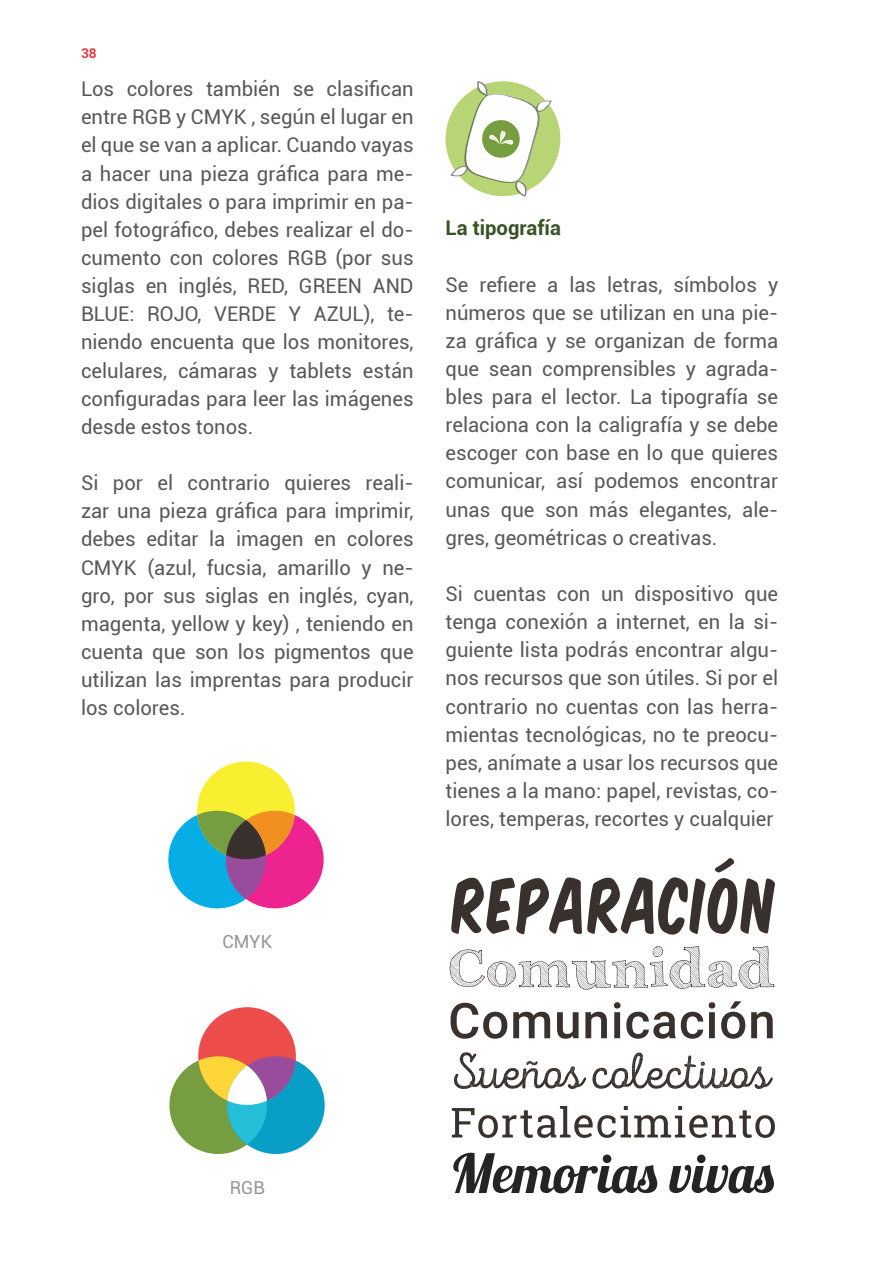
<style>
.page{position:relative;width:893px;height:1276px;background:#fff}
.page>*{position:absolute;margin:0;border:0;box-sizing:border-box;transform-origin:0 0}
.t1{font:20.25px/28.1px "Roboto";color:#57585a;text-align:justify}
.t2{font:700 20.25px "Roboto";color:#385326}
.t3{font:18px "Roboto";color:#939598}
.t4{font:700 13.5px "Roboto";color:#e43e44}
</style>
<div class="page">
<div style="left:168px;top:810px;width:98px;height:98px;background:#07ade5;border-radius:50%"></div>
<div style="left:226px;top:810px;width:98px;height:98px;background:#ed248f;border-radius:50%"></div>
<div style="left:197px;top:761px;width:98px;height:98px;background:#f8ef30;border-radius:50%"></div>
<div style="left:226px;top:820px;width:40px;height:79px;background:#994b9c;border-radius:50%"></div>
<svg style="left:197px;top:810px;width:98px;height:49px"></svg>
<div style="left:169px;top:1056px;width:98px;height:98px;background:#769d40;border-radius:50%"></div>
<div style="left:227px;top:1056px;width:98px;height:98px;background:#099ec6;border-radius:50%"></div>
<div style="left:198px;top:1007px;width:98px;height:98px;background:#ec4d4a;border-radius:50%"></div>
<div style="left:227px;top:1065px;width:40px;height:79px;background:#25bfda;border-radius:50%"></div>
<svg style="left:198px;top:1056px;width:98px;height:49px"></svg>
<svg style="left:451px;top:1002px;width:56px;height:36px"></svg>
<svg style="left:513px;top:1011px;width:37px;height:27px"></svg>
<svg style="left:557px;top:1012px;width:22px;height:26px"></svg>
<svg style="left:585px;top:1011px;width:22px;height:27px"></svg>
<svg style="left:614px;top:1002px;width:6px;height:36px"></svg>
<svg style="left:626px;top:1011px;width:77px;height:27px"></svg>
<svg style="left:709px;top:1002px;width:6px;height:36px"></svg>
<svg style="left:721px;top:1001px;width:24px;height:37px"></svg>
<svg style="left:751px;top:1011px;width:22px;height:27px"></svg>
<svg style="left:452px;top:1106px;width:323px;height:32px"></svg>
<svg style="left:450px;top:946px;width:325px;height:43px"></svg>
<svg style="left:451px;top:858px;width:324px;height:76px"></svg>
<svg style="left:454px;top:1052px;width:132px;height:37px"></svg>
<svg style="left:592px;top:1052px;width:181px;height:37px"></svg>
<svg style="left:453px;top:1152px;width:204px;height:41px"></svg>
<svg style="left:669px;top:1154px;width:105px;height:39px"></svg>
<div style="left:446px;top:81px;width:114px;height:115px;background:#b8d576;border-radius:50%"></div>
<svg style="left:451px;top:81px;width:101px;height:116px"></svg>
<svg style="left:491px;top:137px;width:8px;height:5px"></svg>
<p class="t4" style="left:81px;top:44px;width:17px">38</p>
<p class="t1" style="left:81px;top:74px;width:334px">Los colores también se clasifican entre RGB y CMYK , según el lugar en el que se van a aplicar. Cuando vayas a hacer una pieza gráfica para me&shy;dios digitales o para imprimir en pa&shy;pel fotográfico, debes realizar el do&shy;cumento con colores RGB (por sus siglas en inglés, RED, GREEN AND BLUE: ROJO, VERDE Y AZUL), te&shy;niendo encuenta que los monitores, celulares, cámaras y tablets están configuradas para leer las imágenes desde estos tonos.</p>
<p class="t1" style="left:81px;top:468px;width:334px">Si por el contrario quieres reali&shy;zar una pieza gráfica para imprimir, debes editar la imagen en colores CMYK (azul, fucsia, amarillo y ne&shy;gro, por sus siglas en inglés, cyan, magenta, yellow y key) , teniendo en cuenta que son los pigmentos que utilizan las imprentas para producir los colores.</p>
<p class="t2" style="left:446px;top:214px;width:117px">La tipografía</p>
<p class="t1" style="left:446px;top:269px;width:334px">Se refiere a las letras, símbolos y números que se utilizan en una pie&shy;za gráfica y se organizan de forma que sean comprensibles y agrada&shy;bles para el lector. La tipografía se relaciona con la caligrafía y se debe escoger con base en lo que quieres comunicar, así podemos encontrar unas que son más elegantes, ale&shy;gres, geométricas o creativas.</p>
<p class="t1" style="left:446px;top:579px;width:334px">Si cuentas con un dispositivo que tenga conexión a internet, en la si&shy;guiente lista podrás encontrar algu&shy;nos recursos que son útiles. Si por el contrario no cuentas con las herra&shy;mientas tecnológicas, no te preocu&shy;pes, anímate a usar los recursos que tienes a la mano: papel, revistas, co&shy;lores, temperas, recortes y cualquier</p>
<p class="t3" style="left:222px;top:929px;width:51px">CMYK</p>
<p class="t3" style="left:230px;top:1174px;width:37px">RGB</p>
</div>
